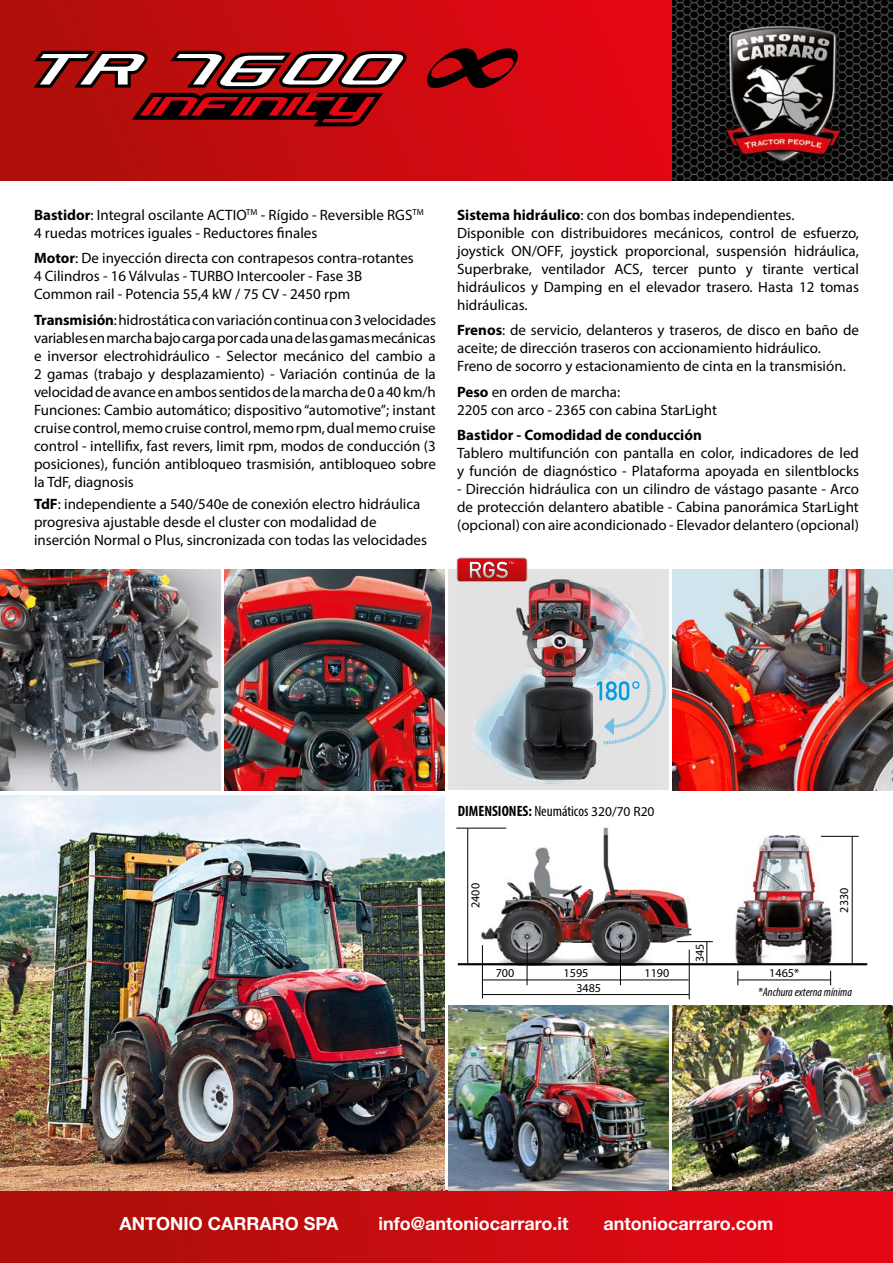
<style>
.page{position:relative;width:893px;height:1263px;background:#fff}
.page>*{position:absolute;margin:0;border:0;box-sizing:border-box;transform-origin:0 0}
.t1{font:700 18px "Helvetica Neue";color:#fff}
.t2{font:15px/18px "Myriad Pro";color:#000}
.t3{font:700 condensed 15px "Myriad Pro";color:#000}
.t4{font:700 15px "Myriad Pro";color:#000}
.t5{font:12.15px "Myriad Pro";color:#000}
.t6{font:italic condensed 12.15px "Myriad Pro";color:#000}
.s1{font-weight:700}
.s2{font-weight:400}
.s3{font-weight:400;font-stretch:normal;font-size:13.5px}
.s4{font-stretch:normal}
</style>
<div class="page">
<div style="left:0;top:1191px;width:893px;height:72px;background:linear-gradient(to right,#a81109,#e90614)"></div>
<div style="left:0;top:0;width:673px;height:181px;background:linear-gradient(to right,#ab100a,#e60614)"></div>
<img style="left:449px;top:1005px;width:220px;height:186px">
<svg style="left:34px;top:51px;width:373px;height:75px;background:#8e2b2c"></svg>
<svg style="left:425px;top:46px;width:95px;height:44px;background:#7e050a"></svg>
<img style="left:0;top:569px;width:220px;height:221px">
<img style="left:673px;top:1005px;width:220px;height:186px">
<img style="left:673px;top:0;width:220px;height:181px">
<div style="left:716px;top:21px;width:134px;height:153px;background:#000;opacity:.75"></div>
<img style="left:719px;top:16px;width:127px;height:156px">
<div style="left:449px;top:569px;width:220px;height:221px;background:#e3e3e3"></div>
<img style="left:471px;top:568px;width:171px;height:216px">
<img style="left:673px;top:570px;width:220px;height:220px">
<svg style="left:457px;top:558px;width:70px;height:24px"></svg>
<img style="left:470px;top:562px;width:44px;height:16px">
<img style="left:224px;top:569px;width:220px;height:221px">
<svg style="left:597px;top:629px;width:69px;height:116px"></svg>
<img style="left:472px;top:827px;width:229px;height:136px">
<img style="left:735px;top:835px;width:110px;height:128px">
<hr style="left:483px;top:980px;width:206px;height:1px;background:#000">
<hr style="left:689px;top:949px;width:1px;height:50px;background:#000">
<hr style="left:482px;top:945px;width:1px;height:53px;background:#000">
<hr style="left:620px;top:942px;width:1px;height:43px;background:#000">
<hr style="left:527px;top:942px;width:1px;height:43px;background:#000">
<hr style="left:458px;top:963px;width:409px;height:2px;background:#000">
<hr style="left:482px;top:994px;width:207px;height:1px;background:#000">
<svg style="left:738px;top:971px;width:1px;height:14px"></svg>
<svg style="left:830px;top:971px;width:1px;height:14px"></svg>
<hr style="left:738px;top:980px;width:92px;height:1px;background:#000">
<hr style="left:821px;top:836px;width:38px;height:1px;background:#000">
<hr style="left:467px;top:828px;width:1px;height:136px;background:#000">
<hr style="left:456px;top:828px;width:50px;height:1px;background:#000">
<hr style="left:852px;top:836px;width:1px;height:128px;background:#000">
<hr style="left:677px;top:941px;width:36px;height:1px;background:#000">
<svg style="left:707px;top:941px;width:1px;height:22px"></svg>
<img style="left:0;top:795px;width:444px;height:396px">
<p class="t2" style="left:34px;top:205px;width:391px"><span class="s1">Bastidor</span>: Integral oscilante ACTIO<sup>TM</sup> - Rígido - Reversible RGS<sup>TM<br></sup>4 ruedas motrices iguales - Reductores finales</p>
<p class="t2" style="left:34px;top:249px;width:381px"><span class="s1">Motor</span>: De inyección directa con contrapesos contra-rotantes<br>4 Cilindros - 16 Válvulas - TURBO Intercooler - Fase 3B<br>Common rail - Potencia 55,4 kW / 75 CV - 2450 rpm</p>
<p class="t2" style="left:34px;top:310px;width:403px;text-align:justify"><span class="s1">Transmisión</span>: hidrostática con variación continua con 3 velocidades variables en marcha bajo carga por cada una de las gamas mecánicas e inversor electrohidráulico - Selector mecánico del cambio a 2 gamas (trabajo y desplazamiento) - Variación continúa de la velocidad de avance en ambos sentidos de la marcha de 0 a 40 km/h Funciones: Cambio automático; dispositivo “automotive”; instant cruise control, memo cruise control, memo rpm, dual memo cruise control - intellifix, fast revers, limit rpm, modos de conducción (3 posiciones), función antibloqueo trasmisión, antibloqueo sobre la TdF, diagnosis</p>
<p class="t2" style="left:34px;top:495px;width:394px"><span class="s1">TdF</span>: independiente a 540/540e de conexión electro hidráulica progresiva ajustable desde el cluster con modalidad de inserción Normal o Plus, sincronizada con todas las velocidades</p>
<p class="t2" style="left:457px;top:205px;width:403px"><span class="s1">Sistema hidráulico</span>: con dos bombas independientes.<br>Disponible con distribuidores mecánicos, control de esfuerzo, joystick ON/OFF, joystick proporcional, suspensión hidráulica, Superbrake, ventilador ACS, tercer punto y tirante vertical hidráulicos y Damping en el elevador trasero. Hasta 12 tomas hidráulicas.</p>
<p class="t2" style="left:457px;top:321px;width:403px"><span class="s1">Frenos</span>: de servicio, delanteros y traseros, de disco en baño de aceite; de dirección traseros con accionamiento hidráulico.<br>Freno de socorro y estacionamiento de cinta en la transmisión.</p>
<p class="t2" style="left:457px;top:382px;width:261px"><span class="s1">Peso</span> en orden de marcha:<br>2205 con arco - 2365 con cabina StarLight</p>
<p class="t4" style="left:457px;top:425px;width:246px">Bastidor - Comodidad de conducción</p>
<p class="t2" style="left:457px;top:444px;width:403px">Tablero multifunción con pantalla en color, indicadores de led y función de diagnóstico - Plataforma apoyada en silentblocks</p>
<p class="t2" style="left:457px;top:480px;width:403px;text-align:justify">- Dirección hidráulica con un cilindro de vástago pasante - Arco de protección delantero abatible - Cabina panorámica StarLight (opcional) con aire acondicionado - Elevador delantero (opcional)</p>
<p class="t3" style="left:458px;top:802px;width:198px">DIMENSIONES: <span class="s2">Neumáticos</span> <span class="s3">320/70 R20</span></p>
<p class="t5" style="left:468px;top:908px;width:26px;rotate:-90deg">2400</p>
<p class="t5" style="left:496px;top:966px;width:20px">700</p>
<p class="t5" style="left:564px;top:966px;width:26px">1595</p>
<p class="t5" style="left:644px;top:966px;width:26px">1190</p>
<p class="t5" style="left:576px;top:980px;width:26px">3485</p>
<p class="t5" style="left:692px;top:962px;width:20px;rotate:-90deg">345</p>
<p class="t5" style="left:769px;top:966px;width:31px">1465*</p>
<p class="t5" style="left:836px;top:912px;width:26px;rotate:-90deg">2330</p>
<p class="t6" style="left:758px;top:984px;width:96px"><span class="s4">*</span>Anchura externa mínima</p>
<p class="t1" style="left:119px;top:1209px;width:221px">ANTONIO CARRARO SPA</p>
<p class="t1" style="left:378px;top:1209px;width:192px">info@antoniocarraro.it</p>
<p class="t1" style="left:604px;top:1209px;width:171px">antoniocarraro.com</p>
</div>
